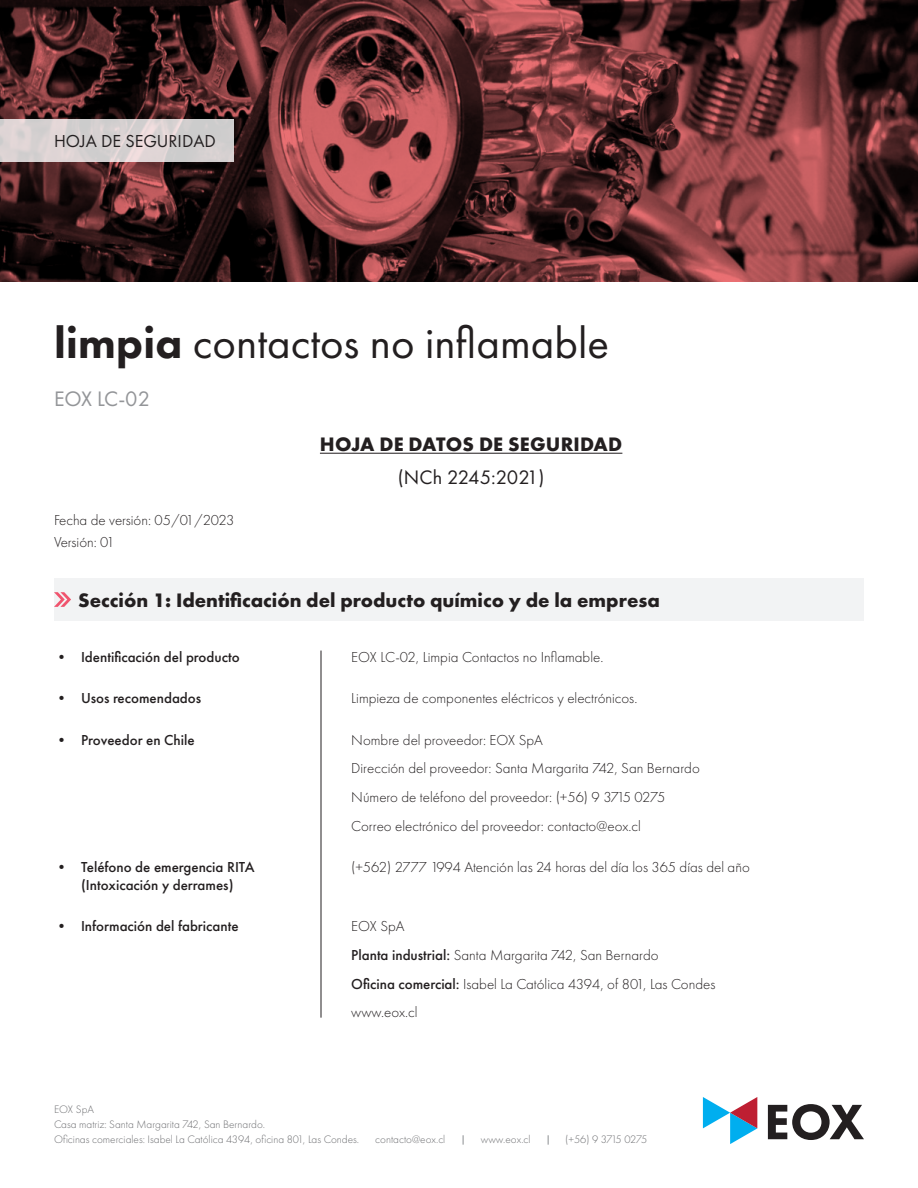
<style>
.page{position:relative;width:918px;height:1188px;background:#fff}
.page>*{position:absolute;margin:0;border:0;box-sizing:border-box;transform-origin:0 0}
.t1{font:45px "Futura PT";color:#231f20}
.t2{font:21.75px "Futura PT";letter-spacing:-.015em;color:#939598}
.Cuerpo_Descripción{font:700 20.25px "Futura PT";color:#231f20}
.t3{font:20.25px "Futura PT";letter-spacing:-.015em;color:#231f20}
.t4{font:18px "Futura PT";color:#231f20}
.Cuerpo_Descripción-2{font:300 15px "Futura PT";color:#231f20}
.t5{font:500 15px/18px "Futura PT";color:#231f20;text-align:center}
.t6{font:300 11.25px/15px "Futura PT";color:#6c6d70}
.t7{font:300 11.25px "Futura PT";letter-spacing:-.05em;color:#6c6d70}
.s1{font-weight:800}
.s2{font-weight:500}
</style>
<div class="page">
<hr style="left:321px;top:651px;width:1px;height:367px;background:#231f20">
<hr style="left:320px;top:453px;width:302px;height:1px;background:#231f20">
<div style="left:54px;top:578px;width:810px;height:43px;background:#f2f3f4"></div>
<svg style="left:768px;top:1104px;width:96px;height:36px"></svg>
<svg style="left:703px;top:1097px;width:54px;height:47px"></svg>
<img style="left:0;top:0;width:918px;height:282px">
<svg style="left:54px;top:592px;width:17px;height:15px"></svg>
<svg style="left:0;top:119px;width:234px;height:43px;background:#d7d1d1"></svg>
<p class="t4" style="left:54px;top:130px;width:164px">HOJA DE SEGURIDAD</p>
<p class="t1" style="left:54px;top:317px;width:557px"><span class="s1">limpia</span> contactos no inflamable</p>
<p class="t2" style="left:54px;top:386px;width:98px">EOX LC-02</p>
<p class="Cuerpo_Descripción-2" style="left:54px;top:512px;width:182px">Fecha de versión: 05/01/2023</p>
<p class="Cuerpo_Descripción-2" style="left:54px;top:534px;width:62px">Versión: 01</p>
<p class="Cuerpo_Descripción" style="left:320px;top:431px;width:304px">HOJA DE DATOS DE SEGURIDAD</p>
<p class="t3" style="left:398px;top:465px;width:148px">(NCh 2245:2021)</p>
<p class="Cuerpo_Descripción" style="left:78px;top:587px;width:583px">Sección 1: Identificación del producto químico y de la empresa</p>
<p class="t5" style="left:54px;top:648px;width:187px">• Identificación del producto</p>
<p class="Cuerpo_Descripción-2" style="left:351px;top:648px;width:254px">EOX LC-02, Limpia Contactos no Inflamable.</p>
<p class="t5" style="left:54px;top:689px;width:149px">• Usos recomendados</p>
<p class="Cuerpo_Descripción-2" style="left:351px;top:690px;width:288px">Limpieza de componentes eléctricos y electrónicos.</p>
<p class="t5" style="left:54px;top:731px;width:142px">• Proveedor en Chile</p>
<p class="Cuerpo_Descripción-2" style="left:351px;top:731px;width:193px">Nombre del proveedor: EOX SpA</p>
<p class="Cuerpo_Descripción-2" style="left:351px;top:760px;width:350px">Dirección del proveedor: Santa Margarita 742, San Bernardo</p>
<p class="Cuerpo_Descripción-2" style="left:351px;top:788px;width:316px">Número de teléfono del proveedor: (+56) 9 3715 0275</p>
<p class="Cuerpo_Descripción-2" style="left:351px;top:817px;width:291px">Correo electrónico del proveedor: contacto@eox.cl</p>
<p class="t5" style="left:54px;top:858px;width:202px">• Teléfono de emergencia RITA (Intoxicación y derrames)</p>
<p class="Cuerpo_Descripción-2" style="left:351px;top:859px;width:400px">(+562) 2777 1994 Atención las 24 horas del día los 365 días del año</p>
<p class="t5" style="left:54px;top:917px;width:186px">• Información del fabricante</p>
<p class="Cuerpo_Descripción-2" style="left:351px;top:918px;width:55px">EOX SpA</p>
<p class="Cuerpo_Descripción-2" style="left:351px;top:947px;width:309px"><span class="s2">Planta industrial:</span> Santa Margarita 742, San Bernardo</p>
<p class="Cuerpo_Descripción-2" style="left:351px;top:975px;width:366px"><span class="s2">Oficina comercial:</span> Isabel La Católica 4394, of 801, Las Condes</p>
<p class="Cuerpo_Descripción-2" style="left:351px;top:1004px;width:68px">www.eox.cl</p>
<p class="t6" style="left:54px;top:1102px;width:307px">EOX SpA<br>Casa matriz: Santa Margarita 742, San Bernardo.<br>Oficinas comerciales: Isabel La Católica 4394, oficina 801, Las Condes.</p>
<p class="t6" style="left:375px;top:1132px;width:72px">contacto@eox.cl</p>
<p class="t6" style="left:481px;top:1132px;width:51px">www.eox.cl</p>
<p class="t7" style="left:565px;top:1133px;width:84px">(+56) 9 3715 0275</p>
</div>
